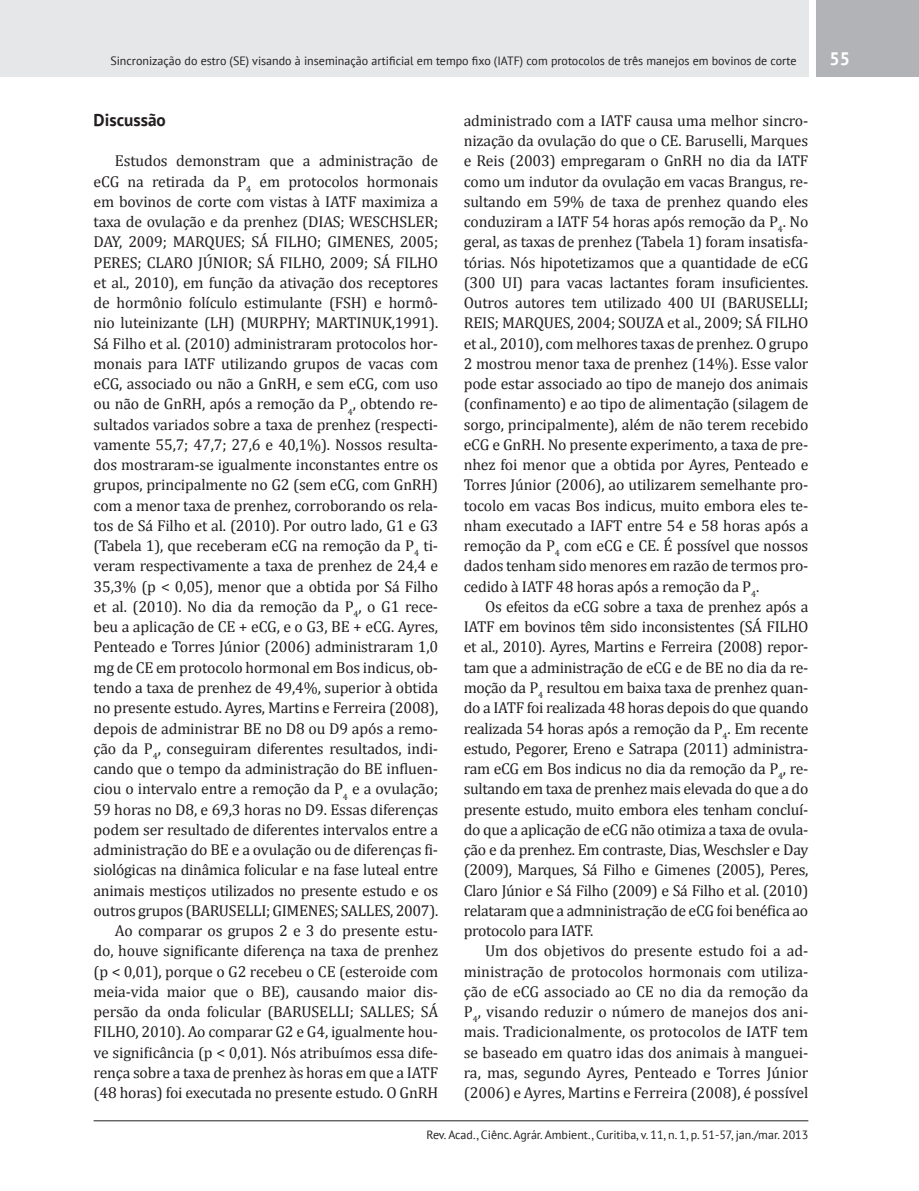
<style>
.page{position:relative;width:919px;height:1191px;background:#fff}
.page>*{position:absolute;margin:0;border:0;box-sizing:border-box;transform-origin:0 0}
.t1{font:700 18px "PT Sans";color:#fff}
.Título_1{font:700 17.25px "PT Sans";color:#231f20}
.Corpo_de_texto{font:15.75px/20.2px "Cambria";letter-spacing:-.02em;color:#231f20;text-align:justify}
.t2{font:12px "PT Sans";color:#231f20}
</style>
<div class="page">
<div style="left:0;top:0;width:808px;height:77px;background:#e6e7e9"></div>
<div style="left:816px;top:0;width:102px;height:77px;background:#b2b3b7"></div>
<hr style="left:94px;top:1120px;width:714px;height:1px;background:#231f20">
<p class="t2" style="left:110px;top:53px;width:687px">Sincronização do estro (SE) visando à inseminação artificial em tempo fixo (IATF) com protocolos de três manejos em bovinos de corte</p>
<p class="t1" style="left:829px;top:47px;width:22px">55</p>
<p class="Título_1" style="left:94px;top:108px;width:74px">Discussão</p>
<p class="Corpo_de_texto" style="left:94px;top:151px;width:346px;text-indent:21px">Estudos demonstram que a administração de eCG na retirada da P<sub>4</sub> em protocolos hormonais em bovinos de corte com vistas à IATF maximiza a taxa de ovulação e da prenhez (DIAS; WESCHSLER; DAY, 2009; MARQUES; SÁ FILHO; GIMENES, 2005; PERES; CLARO JÚNIOR; SÁ FILHO, 2009; SÁ FILHO et al., 2010), em função da ativação dos receptores de hormônio folículo estimulante (FSH) e hormô&shy;nio luteinizante (LH) (MURPHY; MARTINUK,1991).<br>Sá Filho et al. (2010) administraram protocolos hor&shy;monais para IATF utilizando grupos de vacas com eCG, associado ou não a GnRH, e sem eCG, com uso ou não de GnRH, após a remoção da P<sub>4</sub>, obtendo re&shy;sultados variados sobre a taxa de prenhez (respecti&shy;vamente 55,7; 47,7; 27,6 e 40,1%). Nossos resulta&shy;dos mostraram-se igualmente inconstantes entre os grupos, principalmente no G2 (sem eCG, com GnRH) com a menor taxa de prenhez, corroborando os rela&shy;tos de Sá Filho et al. (2010). Por outro lado, G1 e G3 (Tabela 1), que receberam eCG na remoção da P<sub>4</sub> ti&shy;veram respectivamente a taxa de prenhez de 24,4 e 35,3% (p &lt; 0,05), menor que a obtida por Sá Filho et al. (2010). No dia da remoção da P<sub>4</sub>, o G1 rece&shy;beu a aplicação de CE + eCG, e o G3, BE + eCG. Ayres, Penteado e Torres Júnior (2006) administraram 1,0 mg de CE em protocolo hormonal em Bos indicus, ob&shy;tendo a taxa de prenhez de 49,4%, superior à obtida no presente estudo. Ayres, Martins e Ferreira (2008), depois de administrar BE no D8 ou D9 após a remo&shy;ção da P<sub>4</sub>, conseguiram diferentes resultados, indi&shy;cando que o tempo da administração do BE influen&shy;ciou o intervalo entre a remoção da P<sub>4</sub> e a ovulação; 59 horas no D8, e 69,3 horas no D9. Essas diferenças podem ser resultado de diferentes intervalos entre a administração do BE e a ovulação ou de diferenças fi&shy;siológicas na dinâmica folicular e na fase luteal entre animais mestiços utilizados no presente estudo e os outros grupos (BARUSELLI; GIMENES; SALLES, 2007).</p>
<p class="Corpo_de_texto" style="left:94px;top:920px;width:346px;text-indent:21px">Ao comparar os grupos 2 e 3 do presente estu&shy;do, houve significante diferença na taxa de prenhez (p &lt; 0,01), porque o G2 recebeu o CE (esteroide com meia-vida maior que o BE), causando maior dis&shy;persão da onda folicular (BARUSELLI; SALLES; SÁ FILHO, 2010). Ao comparar G2 e G4, igualmente hou&shy;ve significância (p &lt; 0,01). Nós atribuímos essa dife&shy;rença sobre a taxa de prenhez às horas em que a IATF (48 horas) foi executada no presente estudo. O GnRH</p>
<p class="Corpo_de_texto" style="left:463px;top:110px;width:346px">administrado com a IATF causa uma melhor sincro&shy;nização da ovulação do que o CE. Baruselli, Marques e Reis (2003) empregaram o GnRH no dia da IATF como um indutor da ovulação em vacas Brangus, re&shy;sultando em 59% de taxa de prenhez quando eles conduziram a IATF 54 horas após remoção da P<sub>4</sub>. No geral, as taxas de prenhez (Tabela 1) foram insatisfa&shy;tórias. Nós hipotetizamos que a quantidade de eCG (300 UI) para vacas lactantes foram insuficientes.<br>Outros autores tem utilizado 400 UI (BARUSELLI; REIS; MARQUES, 2004; SOUZA et al., 2009; SÁ FILHO et al., 2010), com melhores taxas de prenhez. O grupo 2 mostrou menor taxa de prenhez (14%). Esse valor pode estar associado ao tipo de manejo dos animais (confinamento) e ao tipo de alimentação (silagem de sorgo, principalmente), além de não terem recebido eCG e GnRH. No presente experimento, a taxa de pre&shy;nhez foi menor que a obtida por Ayres, Penteado e Torres Júnior (2006), ao utilizarem semelhante pro&shy;tocolo em vacas Bos indicus, muito embora eles te&shy;nham executado a IAFT entre 54 e 58 horas após a remoção da P<sub>4</sub> com eCG e CE. É possível que nossos dados tenham sido menores em razão de termos pro&shy;cedido à IATF 48 horas após a remoção da P<sub>4</sub>.</p>
<p class="Corpo_de_texto" style="left:463px;top:596px;width:346px;text-indent:21px">Os efeitos da eCG sobre a taxa de prenhez após a IATF em bovinos têm sido inconsistentes (SÁ FILHO et al., 2010). Ayres, Martins e Ferreira (2008) repor&shy;tam que a administração de eCG e de BE no dia da re&shy;moção da P<sub>4</sub> resultou em baixa taxa de prenhez quan&shy;do a IATF foi realizada 48 horas depois do que quando realizada 54 horas após a remoção da P<sub>4</sub>. Em recente estudo, Pegorer, Ereno e Satrapa (2011) administra&shy;ram eCG em Bos indicus no dia da remoção da P<sub>4</sub>, re&shy;sultando em taxa de prenhez mais elevada do que a do presente estudo, muito embora eles tenham concluí&shy;do que a aplicação de eCG não otimiza a taxa de ovula&shy;ção e da prenhez. Em contraste, Dias, Weschsler e Day (2009), Marques, Sá Filho e Gimenes (2005), Peres, Claro Júnior e Sá Filho (2009) e Sá Filho et al. (2010) relataram que a admninistração de eCG foi benéfica ao protocolo para IATF.</p>
<p class="Corpo_de_texto" style="left:463px;top:940px;width:346px;text-indent:21px">Um dos objetivos do presente estudo foi a ad&shy;ministração de protocolos hormonais com utiliza&shy;ção de eCG associado ao CE no dia da remoção da P<sub>4</sub>, visando reduzir o número de manejos dos ani&shy;mais. Tradicionalmente, os protocolos de IATF tem se baseado em quatro idas dos animais à manguei&shy;ra, mas, segundo Ayres, Penteado e Torres Júnior (2006) e Ayres, Martins e Ferreira (2008), é possível</p>
<p class="t2" style="left:426px;top:1126px;width:383px">Rev. Acad., Ciênc. Agrár. Ambient., Curitiba, v. 11, n. 1, p. 51-57, jan./mar. 2013</p>
</div>
